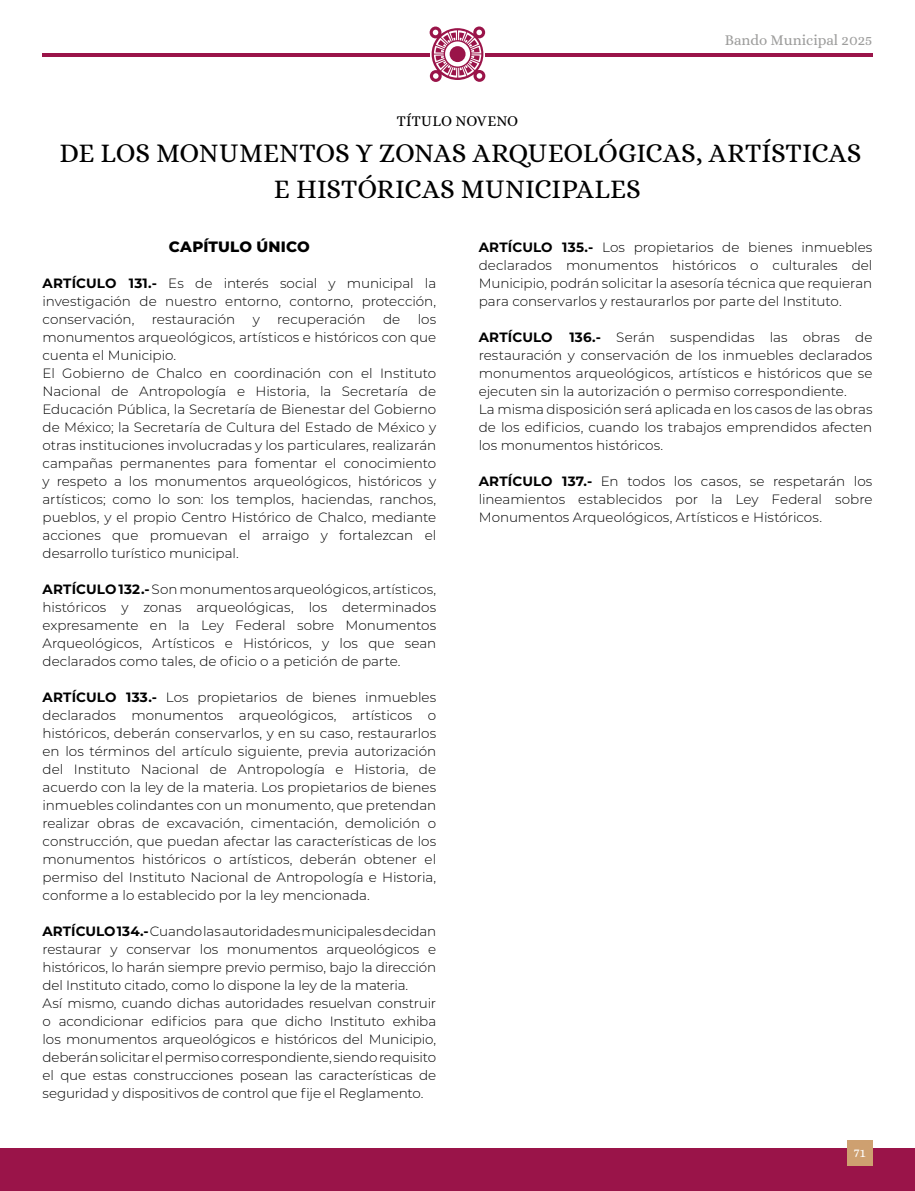
<style>
.page{position:relative;width:915px;height:1191px;background:#fff}
.page>*{position:absolute;margin:0;border:0;box-sizing:border-box;transform-origin:0 0}
.t1{font:27px/36px "Alice";color:#000;text-align:center}
.t2{font:15px "Alice";color:#9d9d9c}
.t3{font:800 15px "Montserrat";letter-spacing:.01em;color:#000}
.t4{font:15px "Alice";letter-spacing:.015em;color:#000}
.t5{font:300 13.5px/18px "Montserrat";letter-spacing:-.005em;color:#000;text-align:justify}
.t6{font:13.5px "Alice";color:#fff}
.s1{font-weight:700}
</style>
<div class="page">
<div style="left:0;top:1148px;width:914px;height:43px;background:#9a1449"></div>
<div style="left:846px;top:1140px;width:26px;height:25px;background:#cea070"></div>
<svg style="left:429px;top:26px;width:56px;height:56px"></svg>
<div style="left:449px;top:46px;width:16px;height:16px;background:#9a1449;border-radius:50%"></div>
<hr style="left:43px;top:53px;width:386px;height:3px;background:#9a1449">
<hr style="left:485px;top:53px;width:387px;height:3px;background:#9a1449">
<p class="t2" style="left:724px;top:33px;width:149px">Bando Municipal 2025</p>
<p class="t4" style="left:396px;top:113px;width:123px">TÍTULO NOVENO</p>
<h1 class="t1" style="left:59px;top:137px;width:803px">DE LOS MONUMENTOS Y ZONAS ARQUEOLÓGICAS, ARTÍSTICAS<br>E HISTÓRICAS MUNICIPALES</h1>
<p class="t3" style="left:169px;top:236px;width:142px">CAPÍTULO ÚNICO</p>
<p class="t5" style="left:43px;top:274px;width:395px"><span class="s1">ARTÍCULO 131.-</span> Es de interés social y municipal la investigación de nuestro entorno, contorno, protección, conservación,</p>
<p class="t5" style="left:43px;top:310px;width:395px;text-align:left;text-indent:375px">los monumentos arqueológicos, artísticos e históricos con que cuenta el Municipio.<br>El Gobierno de Chalco en coordinación con el Instituto Nacional de Antropología e Historia, la Secretaría de Educación Pública, la Secretaría de Bienestar del Gobierno de México; la Secretaría de Cultura del Estado de México y otras instituciones involucradas y los particulares, realizarán campañas permanentes para fomentar el conocimiento y respeto a los monumentos arqueológicos, históricos y artísticos; como lo son: los templos, haciendas, ranchos, pueblos, y el propio Centro Histórico de Chalco, mediante acciones que promuevan el arraigo y fortalezcan el desarrollo turístico municipal.</p>
<p class="t5" style="left:43px;top:580px;width:395px"><span class="s1">ARTÍCULO 132.-</span> Son monumentos arqueológicos, artísticos, históricos y zonas arqueológicas, los determinados expresamente en la Ley Federal sobre Monumentos Arqueológicos, Artísticos e Históricos, y los que sean declarados como tales, de oficio o a petición de parte.</p>
<p class="t5" style="left:43px;top:688px;width:395px"><span class="s1">ARTÍCULO 133.-</span> Los propietarios de bienes inmuebles declarados monumentos arqueológicos, artísticos o históricos, deberán conservarlos, y en su caso, restaurarlos en los términos del artículo siguiente, previa autorización del Instituto Nacional de Antropología e Historia, de acuerdo con la ley de la materia. Los propietarios de bienes inmuebles colindantes con un monumento, que pretendan realizar obras de excavación, cimentación, demolición o construcción, que puedan afectar las características de los monumentos históricos o artísticos, deberán obtener el permiso del Instituto Nacional de Antropología e Historia, conforme a lo establecido por la ley mencionada.</p>
<p class="t5" style="left:43px;top:922px;width:395px;text-align:left"><span class="s1">ARTÍCULO 134.-</span> Cuando las autoridades municipales decidan restaurar y conservar los monumentos arqueológicos e históricos, lo harán siempre previo permiso, bajo la dirección del Instituto citado, como lo dispone la ley de la materia.<br>Así mismo, cuando dichas autoridades resuelvan construir o acondicionar edificios para que dicho Instituto exhiba los monumentos arqueológicos e históricos del Municipio, deberán solicitar el permiso correspondiente, siendo requisito el que estas construcciones posean las características de seguridad y dispositivos de control que fije el Reglamento.</p>
<p class="t5" style="left:152px;top:310px;width:85px">restauración</p>
<p class="t5" style="left:253px;top:310px;width:9px">y</p>
<p class="t5" style="left:277px;top:310px;width:90px">recuperación</p>
<p class="t5" style="left:383px;top:310px;width:19px">de</p>
<p class="t5" style="left:478px;top:238px;width:395px"><span class="s1">ARTÍCULO 135.-</span> Los propietarios de bienes inmuebles declarados monumentos históricos o culturales del Municipio, podrán solicitar la asesoría técnica que requieran para conservarlos y restaurarlos por parte del Instituto.</p>
<p class="t5" style="left:478px;top:328px;width:395px;text-align:left"><span class="s1">ARTÍCULO 136.-</span> Serán suspendidas las obras de restauración y conservación de los inmuebles declarados monumentos arqueológicos, artísticos e históricos que se ejecuten sin la autorización o permiso correspondiente.<br>La misma disposición será aplicada en los casos de las obras de los edificios, cuando los trabajos emprendidos afecten los monumentos históricos.</p>
<p class="t5" style="left:478px;top:472px;width:395px"><span class="s1">ARTÍCULO 137.-</span> En todos los casos, se respetarán los lineamientos establecidos por la Ley Federal sobre Monumentos Arqueológicos, Artísticos e Históricos.</p>
<p class="t6" style="left:853px;top:1145px;width:13px">71</p>
</div>
